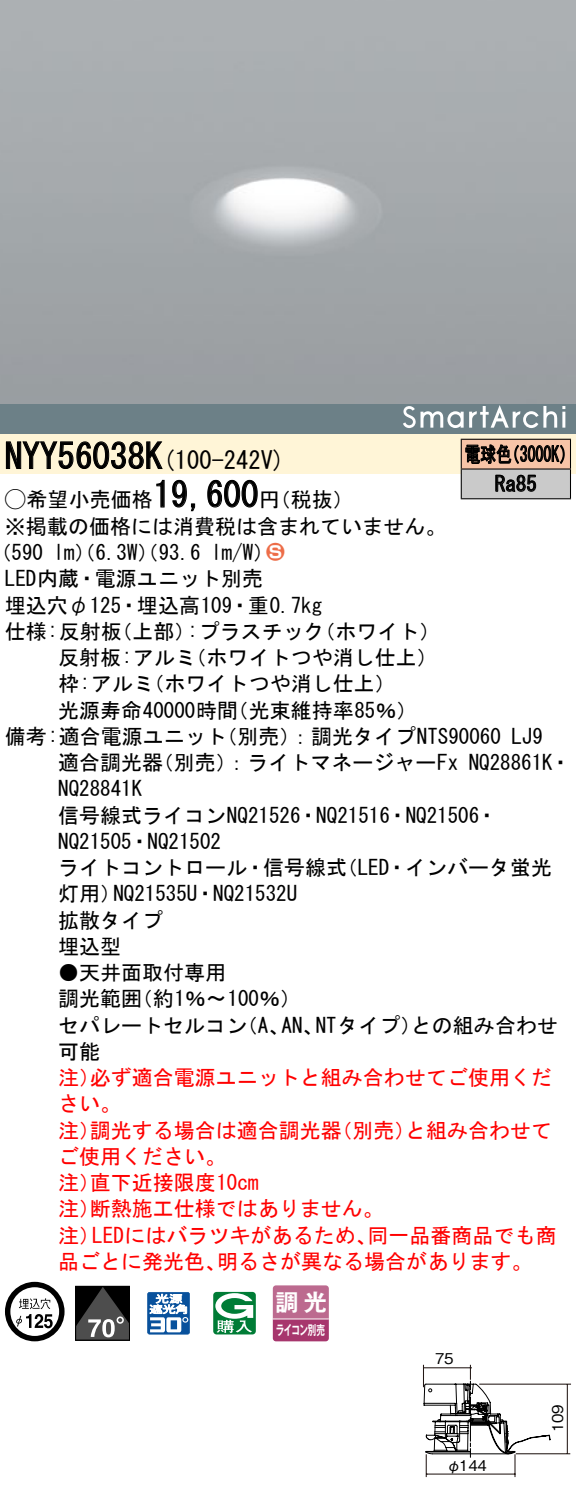
<style>
.page{position:relative;width:576px;height:1487px;background:#fff}
.page>*{position:absolute;margin:0;border:0;box-sizing:border-box;transform-origin:0 0}
.t1{font:35px "MS Gothic";color:#000}
.t2{font:24.5px "MS Gothic";color:#000}
.t3{font:23.1px "Gothic MB101 Pro De Bold 90 pv RKSJ H";color:#fff}
.t4{font:21px/26.2px "MS Gothic";color:#000}
.t5{font:21px/26.2px "MS Gothic";color:#f00}
.t6{font:21px/29.8px "MS Gothic";color:#000;scale:.75 1}
.t7{font:21px "Ford Classification 1";color:#ed6d48}
.t8{font:14.7px "Gothic BBB Pro Medium 90 pv RKSJ H";letter-spacing:-.02em;color:#000}
.t9{font:13.3px "Gothic MB101 Pro De Bold 90 pv RKSJ H";letter-spacing:-.05em;color:#fff;scale:.65 1}
.s1{font-size:35px}
.s2{font-family:"Ford Classification 1"}
.s3{color:#fff}
</style>
<div class="page">
<div style="left:0;top:404px;width:575px;height:30px;background:#6c8087"></div>
<svg style="left:403px;top:406px;width:60px;height:22px"></svg>
<svg style="left:469px;top:405px;width:96px;height:23px"></svg>
<div style="left:0;top:434px;width:575px;height:40px;background:#fff5d7"></div>
<svg style="left:6px;top:441px;width:157px;height:28px"></svg>
<svg style="left:156px;top:479px;width:9px;height:29px"></svg>
<svg style="left:172px;top:479px;width:24px;height:33px"></svg>
<svg style="left:207px;top:479px;width:51px;height:29px"></svg>
<svg style="left:5px;top:1282px;width:59px;height:59px"></svg>
<div style="left:75px;top:1286px;width:55px;height:54px;border:1px solid #000"></div>
<svg style="left:76px;top:1287px;width:53px;height:53px"></svg>
<svg style="left:147px;top:1292px;width:43px;height:42px"></svg>
<svg style="left:213px;top:1292px;width:43px;height:42px"></svg>
<svg style="left:272px;top:1285px;width:56px;height:56px"></svg>
<hr style="left:273px;top:1318px;width:55px;height:1px;background:#fff">
<div style="left:461px;top:439px;width:109px;height:30px;background:#f7c4a7"></div>
<div style="left:461px;top:469px;width:109px;height:30px;background:#cacaca"></div>
<hr style="left:460px;top:439px;width:110px;height:1px;background:#000">
<hr style="left:569px;top:440px;width:2px;height:28px;background:#000">
<hr style="left:460px;top:468px;width:110px;height:2px;background:#000">
<hr style="left:569px;top:469px;width:2px;height:29px;background:#000">
<hr style="left:460px;top:498px;width:110px;height:1px;background:#000">
<svg style="left:460px;top:440px;width:104px;height:58px"></svg>
<hr style="left:566px;top:1384px;width:1px;height:69px;background:#231815">
<hr style="left:479px;top:1383px;width:91px;height:1px;background:#231815">
<hr style="left:515px;top:1453px;width:55px;height:1px;background:#231815">
<hr style="left:422px;top:1365px;width:2px;height:22px;background:#231815">
<svg style="left:423px;top:1365px;width:127px;height:112px"></svg>
<h1 class="t1" style="left:5px;top:439px;width:142px">NYY56038</h1>
<p class="t2" style="left:145px;top:448px;width:141px">(<span class="s1">K</span> 100-242 (V</p>
<h1 class="t1" style="left:153px;top:477px;width:106px">19,600</h1>
<p class="t4" style="left:5px;top:486px;width:442px"><span class="s2">A</span>希望小売価格<br>※掲載の価格には消費税は含まれていません。</p>
<p class="t7" style="left:266px;top:541px;width:19px">2<span class="s3">3</span></p>
<p class="t4" style="left:259px;top:486px;width:96px">（円税抜(</p>
<p class="t4" style="left:211px;top:539px;width:64px">l m (W/</p>
<p class="t4" style="left:-9px;top:539px;width:54px">（590</p>
<p class="t4" style="left:5px;top:565px;width:259px">LED内蔵・電源ユニット別売</p>
<p class="t4" style="left:5px;top:592px;width:318px">埋込穴φ125・埋込高109・重0.7kg</p>
<p class="t4" style="left:54px;top:539px;width:149px">lm）（6.3 ）（W 93.6</p>
<p class="t4" style="left:5px;top:618px;width:118px">仕様:反射板</p>
<p class="t4" style="left:111px;top:618px;width:85px">（上部）</p>
<p class="t4" style="left:187px;top:618px;width:139px">:プラスチック</p>
<p class="t4" style="left:314px;top:618px;width:127px">（ホワイト(</p>
<p class="t4" style="left:143px;top:644px;width:254px;text-indent:-85px">反射板:アルミ<br>（ホワイトつや消し仕上(</p>
<p class="t4" style="left:185px;top:644px;width:254px">（ホワイトつや消し仕上(</p>
<p class="t4" style="left:58px;top:670px;width:97px">枠:アルミ</p>
<p class="t4" style="left:58px;top:697px;width:181px">光源寿命40000時間</p>
<p class="t4" style="left:227px;top:697px;width:191px">（光束維持率85％(</p>
<p class="t6" style="left:494px;top:439px;width:57px;text-indent:-30px">電球色<br>Ra85</p>
<p class="t6" style="left:504px;top:439px;width:96px">（3000 (K</p>
<p class="t4" style="left:216px;top:723px;width:286px">（別売：）調光タイプNTS90060</p>
<p class="t4" style="left:5px;top:723px;width:223px">備考:適合電源ユニット</p>
<p class="t4" style="left:511px;top:723px;width:33px">LJ9</p>
<p class="t4" style="left:153px;top:749px;width:307px">（別売：）ライトマネージャーFx</p>
<p class="t4" style="left:58px;top:749px;width:106px">適合調光器</p>
<p class="t4" style="left:58px;top:775px;width:85px">NQ28841K</p>
<p class="t4" style="left:58px;top:802px;width:441px">信号線式ライコンNQ21526・NQ21516・NQ21506・</p>
<p class="t4" style="left:58px;top:828px;width:164px">NQ21505・NQ21502</p>
<p class="t4" style="left:336px;top:854px;width:217px">（LED・インバータ蛍光</p>
<p class="t4" style="left:468px;top:749px;width:104px">NQ28861 ・K</p>
<p class="t4" style="left:58px;top:854px;width:290px;text-align:center">ライトコントロール・信号線式<br>NQ21535 ・U NQ21532U</p>
<p class="t4" style="left:58px;top:880px;width:106px">灯用）<br>拡散タイプ埋込型</p>
<p class="t4" style="left:132px;top:959px;width:171px;text-indent:-73px">●天井面取付専用<br>（約1％〜100％(</p>
<p class="t4" style="left:58px;top:985px;width:85px">調光範囲</p>
<p class="t4" style="left:315px;top:1012px;width:107px">NTタイプ）</p>
<p class="t4" style="left:411px;top:1012px;width:148px">との組み合わせ</p>
<p class="t4" style="left:58px;top:1012px;width:190px">セパレートセルコン可能</p>
<p class="t5" style="left:90px;top:1064px;width:463px">必ず適合電源ユニットと組み合わせてご使用くだ</p>
<p class="t4" style="left:237px;top:1012px;width:54px">（、A</p>
<p class="t4" style="left:281px;top:1012px;width:43px">AN、</p>
<p class="t5" style="left:58px;top:1064px;width:64px">注）さい。</p>
<p class="t5" style="left:90px;top:1117px;width:253px">調光する場合は適合調光器</p>
<p class="t5" style="left:331px;top:1117px;width:85px">（別売）</p>
<p class="t5" style="left:405px;top:1117px;width:148px">と組み合わせて</p>
<p class="t5" style="left:58px;top:1117px;width:43px">注）</p>
<p class="t5" style="left:58px;top:1143px;width:169px">ご使用ください。</p>
<p class="t5" style="left:90px;top:1169px;width:170px">直下近接限度10cm</p>
<p class="t5" style="left:90px;top:1169px;width:295px;text-indent:-32px">注）<br>断熱施工仕様ではありません。</p>
<p class="t5" style="left:58px;top:1195px;width:43px">注）</p>
<p class="t5" style="left:92px;top:1222px;width:286px">LEDにはバラツキがあるため、</p>
<p class="t5" style="left:367px;top:1222px;width:190px">同一品番商品でも商</p>
<p class="t5" style="left:58px;top:1222px;width:43px">注）</p>
<p class="t5" style="left:58px;top:1248px;width:169px">品ごとに発光色、</p>
<p class="t5" style="left:217px;top:1248px;width:317px">明るさが異なる場合があります。</p>
<p class="t3" style="left:275px;top:1282px;width:53px">調光</p>
<p class="t9" style="left:276px;top:1319px;width:77px">ライコン別売</p>
<p class="t8" style="left:435px;top:1347px;width:20px">75</p>
<p class="t8" style="left:446px;top:1453px;width:42px">φ144</p>
<p class="t8" style="left:545px;top:1432px;width:29px;rotate:-90deg">109</p>
</div>
